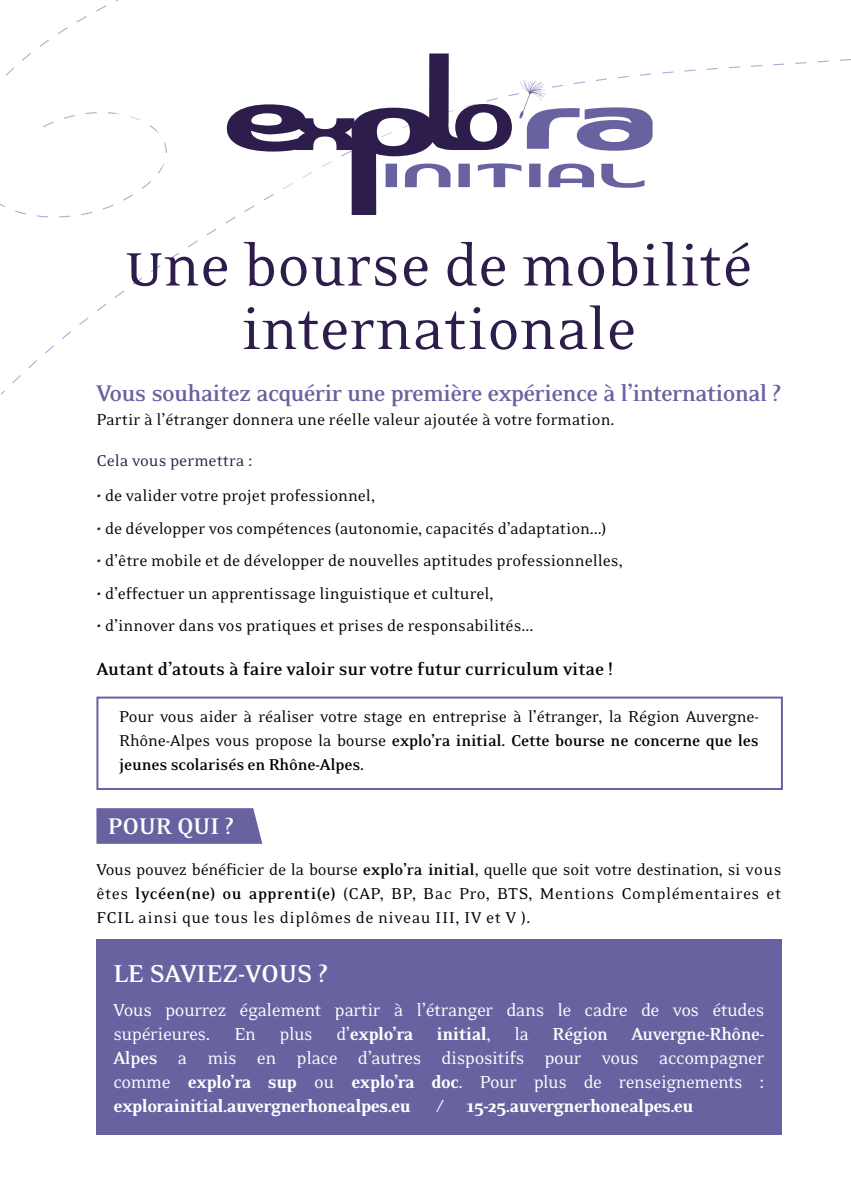
<style>
.page{position:relative;width:851px;height:1191px;background:#fff}
.page>*{position:absolute;margin:0;border:0;box-sizing:border-box;transform-origin:0 0}
.t1{font:67px/63.4px "Eidetic Neo";color:#2d1d4c;text-align:center}
.t2{font:700 28px "Eidetic Neo";letter-spacing:-.01em;color:#fff}
.t3{font:700 26px "Eidetic Neo";letter-spacing:-.03em;color:#6962a1}
.t4{font:700 26px "Eidetic Neo";color:#fff}
.t5{font:20px/24px "Eidetic Neo";letter-spacing:-.02em;color:#fff;text-align:justify}
.t6{font:700 20px "Eidetic Neo";letter-spacing:-.005em;color:#000}
.t7{font:900 20px "Eidetic Neo";letter-spacing:-.03em;color:#fff}
.t8{font:18px/24px "Eidetic Neo";letter-spacing:-.005em;color:#000;text-align:justify}
.t9{font:18px "Eidetic Neo";color:#2d1d4c}
.s1{font-family:"Eidetic Neo Smallcaps"}
.s2{color:#2d1d4c}
.s3{font-weight:700}
.s4{font-weight:900}
</style>
<div class="page">
<svg style="left:227px;top:104px;width:158px;height:111px"></svg>
<svg style="left:385px;top:53px;width:311px;height:135px"></svg>
<svg style="left:96px;top:808px;width:166px;height:36px;background:#6e67a4"></svg>
<div style="left:96px;top:939px;width:685px;height:195px;background:#6962a1"></div>
<div style="left:96px;top:696px;width:686px;height:94px;border:2px solid #6962a1"></div>
<h1 class="t1" style="left:125px;top:235px;width:629px"><span class="s1">u</span>ne bourse de mobilité internationale</h1>
<h3 class="t3" style="left:96px;top:379px;width:686px">Vous souhaitez acquérir une première expérience à l’international ?</h3>
<p class="t8" style="left:96px;top:408px;width:519px">Partir à l’étranger donnera une réelle valeur ajoutée à votre formation.</p>
<p class="t9" style="left:96px;top:451px;width:157px">Cela vous permettra :</p>
<p class="t8" style="left:96px;top:484px;width:280px"><span class="s2">•</span> de valider votre projet professionnel,</p>
<p class="t8" style="left:96px;top:516px;width:511px"><span class="s2">•</span> de développer vos compétences (autonomie, capacités d’adaptation...)</p>
<p class="t8" style="left:96px;top:549px;width:527px"><span class="s2">•</span> d’être mobile et de développer de nouvelles aptitudes professionnelles,</p>
<p class="t8" style="left:96px;top:581px;width:398px"><span class="s2">•</span> d’effectuer un apprentissage linguistique et culturel,</p>
<p class="t8" style="left:96px;top:614px;width:438px"><span class="s2">•</span> d’innover dans vos pratiques et prises de responsabilités...</p>
<p class="t6" style="left:96px;top:659px;width:518px">Autant d’atouts à faire valoir sur votre futur curriculum vitae !</p>
<p class="t8" style="left:119px;top:704px;width:641px">Pour vous aider à réaliser votre stage en entreprise à l’étranger, la Région Auvergne-Rhône-Alpes vous propose la bourse <span class="s3">explo’ra initial. Cette bourse ne concerne que les jeunes scolarisés en Rhône-Alpes.</span></p>
<h3 class="t4" style="left:108px;top:813px;width:128px">POUR QUI ?</h3>
<p class="t8" style="left:96px;top:858px;width:686px">Vous pouvez bénéficier de la bourse <span class="s3">explo’ra initial</span>, quelle que soit votre destination, si vous êtes <span class="s3">lycéen(ne) ou apprenti(e)</span> (CAP, BP, Bac Pro, BTS, Mentions Complémentaires et FCIL ainsi que tous les diplômes de niveau III, IV et V ).</p>
<h2 class="t2" style="left:113px;top:959px;width:216px">LE SAVIEZ-VOUS ?</h2>
<p class="t5" style="left:113px;top:998px;width:652px">Vous pourrez également partir à l’étranger dans le cadre de vos études supérieures. En plus d’<span class="s4">explo’ra initial</span>, la <span class="s3">Région Auvergne-Rhône-Alpes</span> a mis en place d’autres dispositifs pour vous accompagner comme <span class="s4">explo’ra sup</span> ou <span class="s4">explo’ra doc</span>. Pour plus de renseignements : <span class="s4">explorainitial.auvergnerhonealpes.eu</span></p>
<p class="t7" style="left:436px;top:1095px;width:258px">/ 15-25.auvergnerhonealpes.eu</p>
</div>
